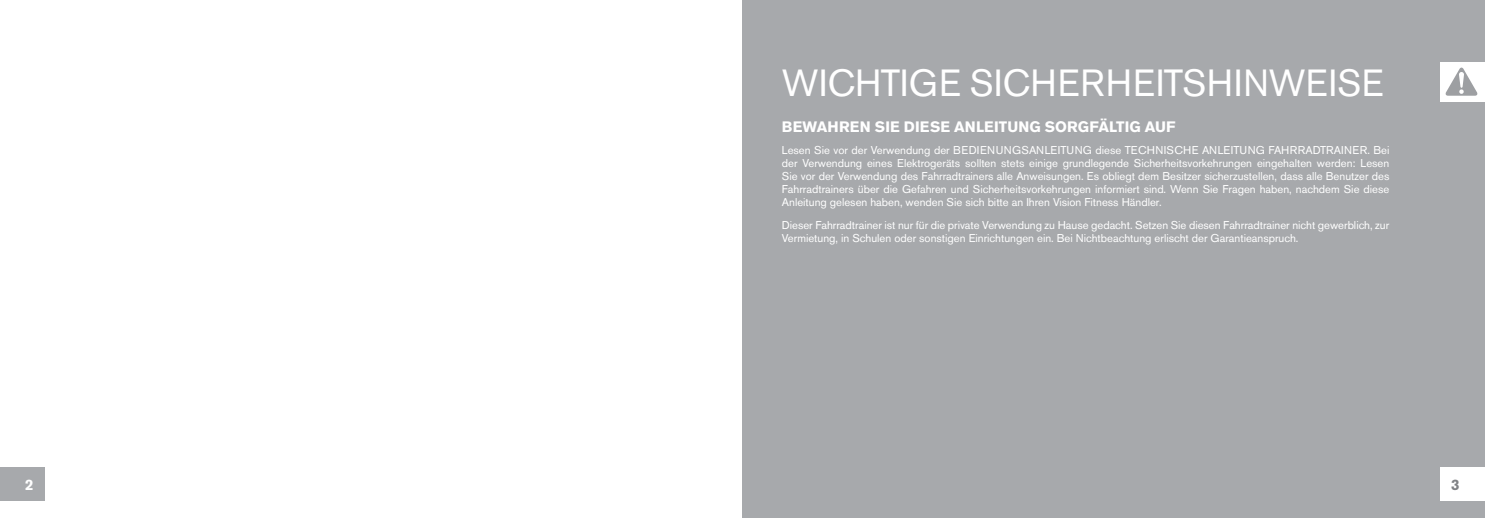
<style>
.page{position:relative;width:1485px;height:518px;background:#fff}
.page>*{position:absolute;margin:0;border:0;box-sizing:border-box;transform-origin:0 0}
.t1{font:37.5px "Akzidenz Grotesk BE";letter-spacing:.01em;color:#fff;scale:.96 1}
.t2{font:700 15px "Akzidenz Grotesk BE";letter-spacing:.01em;color:#fff}
.t3{font:700 15px "Akzidenz Grotesk BE";color:#808285}
.t4{font:11.25px/13.1px "Akzidenz Grotesk BE";color:#fff;text-align:justify}
</style>
<div class="page">
<div style="left:0;top:467px;width:45px;height:34px;background:#a7a9ac"></div>
<div style="left:742px;top:0;width:743px;height:518px;background:#a7a9ac"></div>
<div style="left:1440px;top:467px;width:45px;height:34px;background:#fff"></div>
<div style="left:1440px;top:62px;width:45px;height:39px;background:#fff"></div>
<svg style="left:1445px;top:67px;width:33px;height:29px"></svg>
<h1 class="t1" style="left:782px;top:60px;width:628px">WICHTIGE SICH ERH EITSH INWEISE</h1>
<h2 class="t2" style="left:782px;top:118px;width:395px">BEWAHREN SIE DIESE ANLEITUNG SORGFÄLTIG AUF</h2>
<p class="t4" style="left:782px;top:143px;width:436px">Lesen Sie vor der Verwendung der BEDIENUNGSANLEITUNG diese Technische Anleitung</p>
<p class="t4" style="left:782px;top:143px;width:609px;text-indent:487px">FAH RRADTRAINER. Bei der Verwendung eines Elektrogeräts sollten stets einige grundlegende Sicherheitsvorkehrungen eingehalten werden: Lesen Sie vor der Verwendung des Fahrradtrainers alle Anweisungen. Es obliegt dem Besitzer sicherzustellen, dass alle Benutzer des Fahrradtrainers über die Gefahren und Sicherheitsvorkehrungen informiert sind. Wenn Sie Fragen haben, nachdem Sie diese Anleitung gelesen haben, wenden Sie sich bitte an Ihren Vision Fitness Händler.</p>
<p class="t4" style="left:782px;top:218px;width:609px">Dieser Fahrradtrainer ist nur für die private Verwendung zu Hause gedacht. Setzen Sie diesen Fahrradtrainer nicht gewerblich, zur<br>Vermietung, in Schulen oder sonstigen Einrichtungen ein. Bei Nichtbeachtung erlischt der Garantieanspruch.</p>
<h2 class="t2" style="left:25px;top:475px;width:10px">2</h2>
<h2 class="t3" style="left:1451px;top:475px;width:10px">3</h2>
</div>
